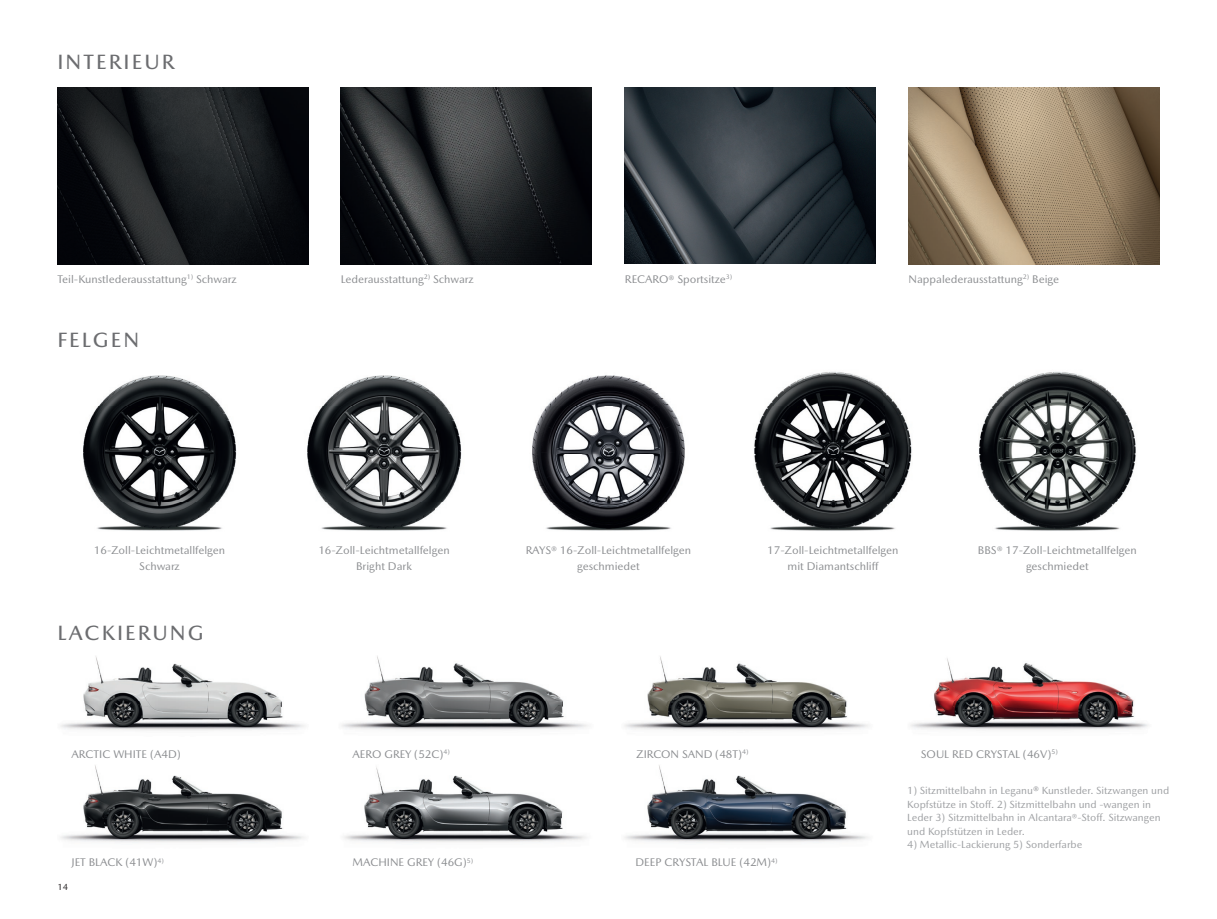
<style>
.page{position:relative;width:1217px;height:919px;background:#fff}
.page>*{position:absolute;margin:0;border:0;box-sizing:border-box;transform-origin:0 0}
.t1{font:500 21px "Mazda Type";letter-spacing:.1em;color:#6c6d70}
.t2{font:11.25px/15.8px "Mazda Type";color:#8b8d90;text-align:center}
.t3{font:10.5px/13.5px "Mazda Type";color:#9d9fa2}
.t4{font:9px "Mazda Type";color:#231f20}
.s1{font-size:11.25px;color:#8b8d90}
</style>
<div class="page">
<img style="left:60px;top:765px;width:245px;height:78px">
<img style="left:344px;top:767px;width:242px;height:76px">
<img style="left:910px;top:658px;width:238px;height:72px">
<img style="left:340px;top:87px;width:251px;height:177px">
<img style="left:624px;top:87px;width:251px;height:176px">
<img style="left:908px;top:87px;width:251px;height:177px">
<img style="left:60px;top:656px;width:245px;height:75px">
<img style="left:341px;top:656px;width:247px;height:74px">
<img style="left:624px;top:656px;width:245px;height:75px">
<img style="left:624px;top:765px;width:245px;height:78px">
<img style="left:57px;top:87px;width:251px;height:177px">
<img style="left:83px;top:375px;width:154px;height:156px">
<img style="left:532px;top:375px;width:153px;height:156px">
<img style="left:754px;top:372px;width:158px;height:159px">
<img style="left:979px;top:372px;width:157px;height:159px">
<img style="left:307px;top:375px;width:155px;height:156px">
<h1 class="t1" style="left:57px;top:49px;width:119px">INTERIEUR</h1>
<p class="t2" style="left:57px;top:271px;width:181px">Teil-Kunstlederausstattung<sup>1)</sup> Schwarz</p>
<p class="t2" style="left:340px;top:271px;width:134px">Lederausstattung<sup>2)</sup> Schwarz</p>
<p class="t2" style="left:624px;top:271px;width:109px">RECARO® Sportsitze<sup>3)</sup></p>
<p class="t2" style="left:908px;top:271px;width:152px">Nappalederausstattung<sup>2)</sup> Beige</p>
<h1 class="t1" style="left:57px;top:327px;width:83px">FELGEN</h1>
<p class="t2" style="left:94px;top:542px;width:133px">16-Zoll-Leichtmetallfelgen<br>Schwarz</p>
<p class="t2" style="left:525px;top:542px;width:167px">RAYS® 16-Zoll-Leichtmetallfelgen geschmiedet</p>
<p class="t2" style="left:767px;top:542px;width:133px">17-Zoll-Leichtmetallfelgen mit Diamantschliff</p>
<p class="t2" style="left:977px;top:542px;width:160px">BBS® 17-Zoll-Leichtmetallfelgen geschmiedet</p>
<p class="t2" style="left:318px;top:542px;width:133px">16-Zoll-Leichtmetallfelgen<br>Bright Dark</p>
<h1 class="t1" style="left:57px;top:620px;width:148px">LACKIERUNG</h1>
<p class="t2" style="left:71px;top:745px;width:111px">ARCTIC WHITE (A4D)</p>
<p class="t2" style="left:352px;top:745px;width:99px">AERO GREY (52C)<sup>4)</sup></p>
<p class="t2" style="left:636px;top:745px;width:114px">ZIRCON SAND (48T)<sup>4)</sup></p>
<p class="t2" style="left:71px;top:854px;width:94px">JET BLACK (41W)<sup>4)</sup></p>
<p class="t2" style="left:352px;top:854px;width:122px">MACHINE GREY (46G)<sup>5)</sup></p>
<p class="t4" style="left:57px;top:881px;width:12px">14</p>
<p class="t2" style="left:635px;top:854px;width:144px">DEEP CRYSTAL BLUE (42M)<sup>4)</sup></p>
<p class="t2" style="left:920px;top:745px;width:138px">SOUL RED CRYSTAL (46V)<sup>5)</sup></p>
<p class="t3" style="left:907px;top:783px;width:263px">1) Sitzmittelbahn in Leganu<span class="s1">®</span> Kunstleder. Sitzwangen und Kopfstütze in Stoff. 2) Sitzmittelbahn und -wangen in Leder 3) Sitzmittelbahn in Alcantara®-Stoff. Sitzwangen und Kopfstützen in Leder.</p>
<p class="t3" style="left:907px;top:837px;width:177px">4) Metallic-Lackierung 5) Sonderfarbe</p>
</div>
